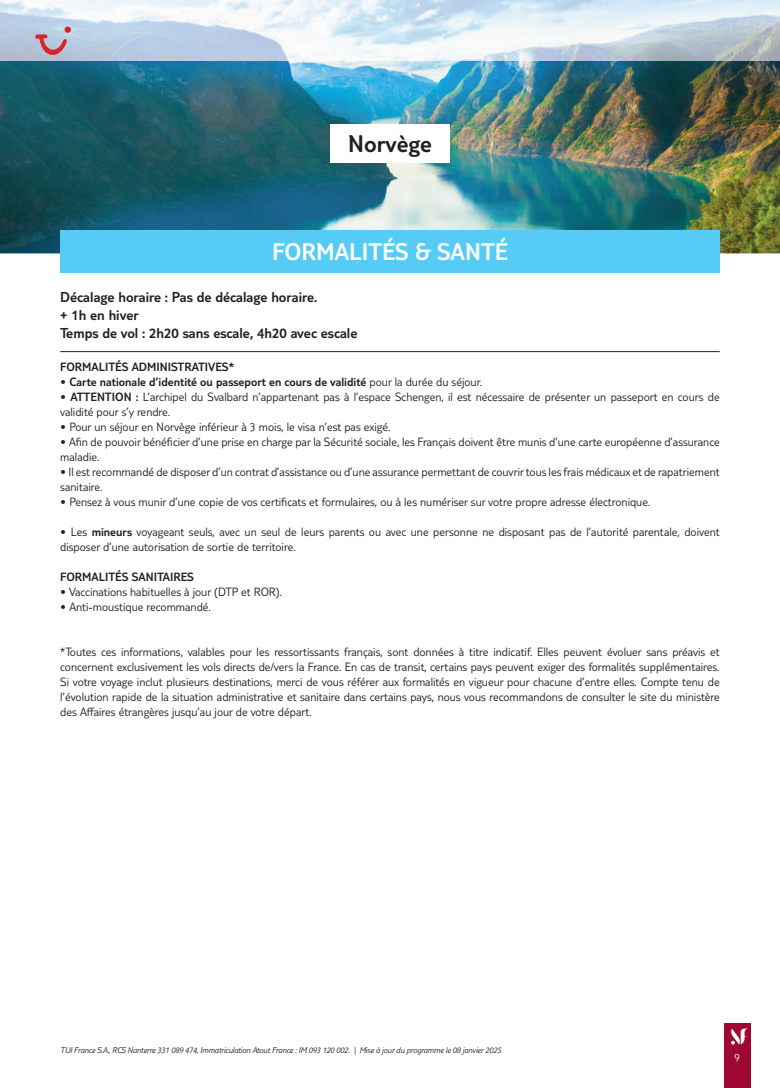
<style>
.page{position:relative;width:780px;height:1088px;background:#fff}
.page>*{position:absolute;margin:0;border:0;box-sizing:border-box;transform-origin:0 0}
.t1{font:300 25px "TUI Type";color:#fff}
.t2{font:300 25px "TUI Type";color:#231f20}
.t3{font:300 15px/18px "TUI Type";color:#231f20}
.t4{font:300 12.5px/15px "TUI Type";color:#231f20}
.t5{font:300 12.5px "TUI Type";color:#231f20}
.t6{font:300 11.25px "TUI Type";color:#fff}
.t7{font:italic 300 8.75px "TUI Type";letter-spacing:-.02em;color:#231f20}
.s1{font-style:inherit}
</style>
<div class="page">
<div style="left:724px;top:1023px;width:26px;height:65px;background:#9e0832"></div>
<svg style="left:731px;top:1028px;width:17px;height:16px"></svg>
<img style="left:0;top:60px;width:780px;height:193px">
<img style="left:0;top:0;width:780px;height:60px">
<div style="left:330px;top:124px;width:119px;height:39px;background:#fff"></div>
<hr style="left:60px;top:351px;width:659px;height:1px;background:#231f20">
<div style="left:60px;top:230px;width:659px;height:43px;background:#56cbf5"></div>
<svg style="left:35px;top:27px;width:36px;height:33px"></svg>
<h1 class="t2" style="left:348px;top:129px;width:85px">Norvège</h1>
<h1 class="t1" style="left:272px;top:237px;width:237px">FORMALITÉS &amp; SANTÉ</h1>
<p class="t3" style="left:60px;top:288px;width:299px">Décalage horaire : Pas de décalage horaire.<br>+ 1h en hiver<br>Temps de vol : 2h20 sans escale, 4h20 avec escale</p>
<p class="t5" style="left:60px;top:359px;width:175px">FORMALITÉS ADMINISTRATIVES*</p>
<p class="t5" style="left:60px;top:374px;width:423px"><span class="s1">•</span> Carte nationale d’identité ou passeport en cours de validité <span class="s1">pour la durée du séjour.</span></p>
<p class="t4" style="left:60px;top:389px;width:661px">• <span class="s1">ATTENTION :</span> L’archipel du Svalbard n’appartenant pas à l’espace Schengen, il est nécessaire de présenter un passeport en cours de validité pour s’y rendre.</p>
<p class="t4" style="left:60px;top:419px;width:331px">• Pour un séjour en Norvège inférieur à 3 mois, le visa n’est pas exigé.</p>
<p class="t4" style="left:60px;top:434px;width:661px">• Afin de pouvoir bénéficier d’une prise en charge par la Sécurité sociale, les Français doivent être munis d’une carte européenne d’assurance maladie.</p>
<p class="t4" style="left:60px;top:464px;width:661px">• Il est recommandé de disposer d’un contrat d’assistance ou d’une assurance permettant de couvrir tous les frais médicaux et de rapatriement sanitaire.</p>
<p class="t4" style="left:60px;top:494px;width:591px">• Pensez à vous munir d’une copie de vos certificats et formulaires, ou à les numériser sur votre propre adresse électronique.</p>
<p class="t4" style="left:60px;top:524px;width:661px">• Les <span class="s1">mineurs</span> voyageant seuls, avec un seul de leurs parents ou avec une personne ne disposant pas de l’autorité parentale, doivent disposer d’une autorisation de sortie de territoire.</p>
<p class="t5" style="left:60px;top:569px;width:135px">FORMALITÉS SANITAIRES</p>
<p class="t4" style="left:60px;top:584px;width:223px">• Vaccinations habituelles à jour (DTP et ROR).</p>
<p class="t4" style="left:60px;top:599px;width:152px">• Anti-moustique recommandé.</p>
<p class="t4" style="left:60px;top:644px;width:661px;text-align:justify">*Toutes ces informations, valables pour les ressortissants français, sont données à titre indicatif. Elles peuvent évoluer sans préavis et concernent exclusivement les vols directs de/vers la France. En cas de transit, certains pays peuvent exiger des formalités supplémentaires.<br>Si votre voyage inclut plusieurs destinations, merci de vous référer aux formalités en vigueur pour chacune d’entre elles. Compte tenu de l’évolution rapide de la situation administrative et sanitaire dans certains pays, nous vous recommandons de consulter le site du ministère des Affaires étrangères jusqu’au jour de votre départ.</p>
<p class="t7" style="left:60px;top:1045px;width:442px">TUI France S.A., RCS Nanterre 331 089 474, Immatriculation Atout France : IM 093 120 002. | Mise à jour du programme le 08 janvier 2025</p>
<p class="t6" style="left:734px;top:1050px;width:7px">9</p>
</div>
